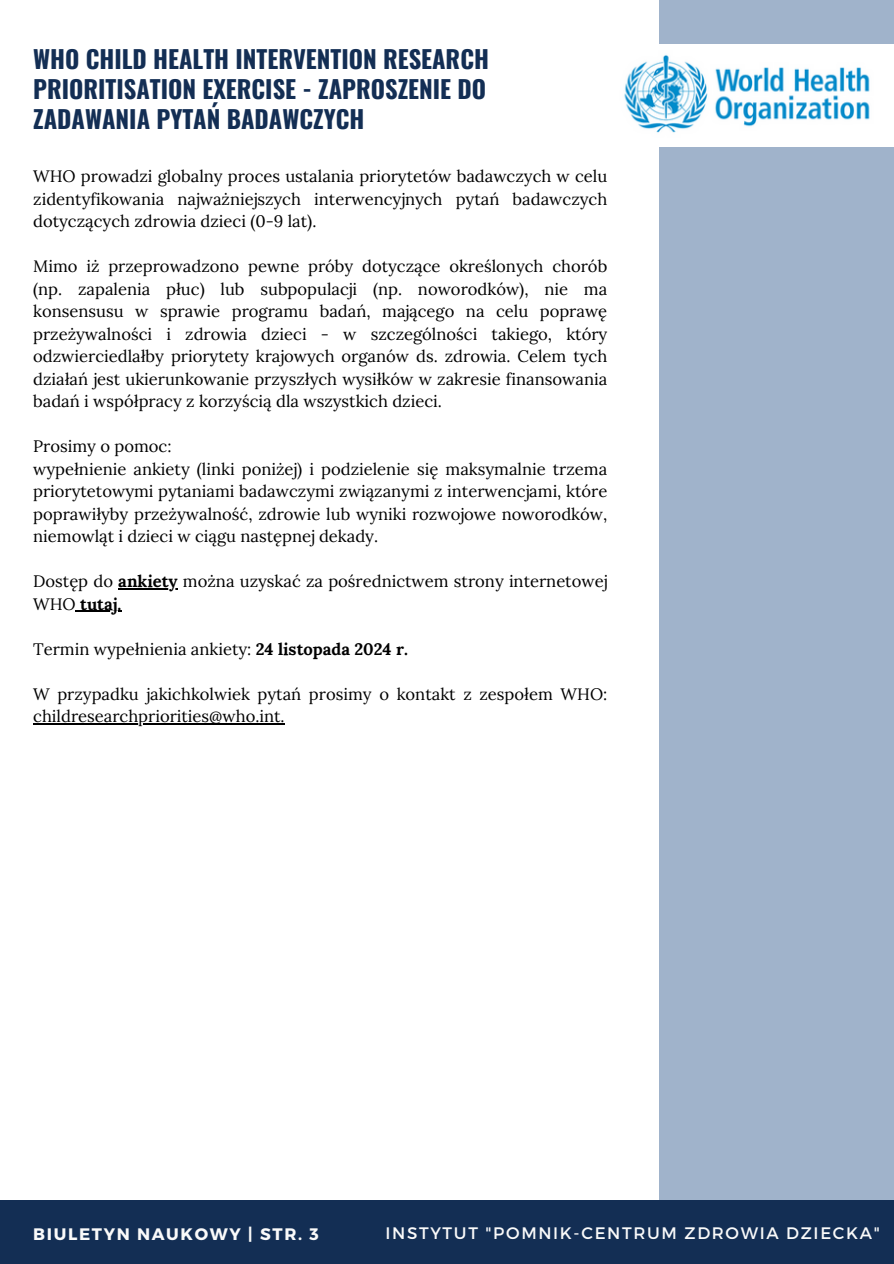
<style>
.page{position:relative;width:894px;height:1264px;background:#fff}
.page>*{position:absolute;margin:0;border:0;box-sizing:border-box;transform-origin:0 0}
.t1{font:700 24.45px/30.3px "Oswald";color:#132e54;text-align:justify}
.t2{font:16.65px "Montserrat";letter-spacing:.1em;color:#fafafa}
.t3{font:700 16.65px "Montserrat";letter-spacing:.1em;color:#fafafa}
.t4{font:16.5px/22.5px "Lora";color:#000;text-align:justify}
.t5{font:700 16.5px "Lora";color:#000}
.s1{font-weight:700}
.s2{font-weight:400}
</style>
<div class="page">
<div style="left:0;top:1199px;width:893px;height:64px;background:#132e54"></div>
<div style="left:659px;top:0;width:234px;height:1199px;background:#a0b3cb"></div>
<hr style="left:118px;top:588px;width:60px;height:1px;background:#000">
<hr style="left:80px;top:611px;width:38px;height:1px;background:#000">
<hr style="left:33px;top:723px;width:251px;height:1px;background:#000">
<img style="left:624px;top:45px;width:269px;height:101px">
<p class="t1" style="left:33px;top:42px;width:457px">WHO CHILD HEALTH INTERVENTION RESEARCH PRIORITISATION EXERCISE - ZAPROSZENIE DO ZADAWANIA PYTAŃ BADAWCZYCH</p>
<h1 class="t4" style="left:33px;top:165px;width:575px">WHO prowadzi globalny proces ustalania priorytetów badawczych w celu zidentyfikowania najważniejszych interwencyjnych pytań badawczych dotyczących zdrowia dzieci (0-9 lat).</h1>
<p class="t4" style="left:33px;top:255px;width:575px">Mimo iż przeprowadzono pewne próby dotyczące określonych chorób (np. zapalenia płuc) lub subpopulacji (np. noworodków), nie ma konsensusu w sprawie programu badań, mającego na celu poprawę przeżywalności i zdrowia dzieci - w szczególności takiego, który odzwierciedlałby priorytety krajowych organów ds. zdrowia. Celem tych działań jest ukierunkowanie przyszłych wysiłków w zakresie finansowania badań i współpracy z korzyścią dla wszystkich dzieci.</p>
<p class="t4" style="left:33px;top:435px;width:140px">Prosimy o pomoc:</p>
<p class="t4" style="left:33px;top:457px;width:575px">wypełnienie ankiety (linki poniżej) i podzielenie się maksymalnie trzema priorytetowymi pytaniami badawczymi związanymi z interwencjami, które poprawiłyby przeżywalność, zdrowie lub wyniki rozwojowe noworodków, niemowląt i dzieci w ciągu następnej dekady.</p>
<p class="t4" style="left:33px;top:570px;width:575px">Dostęp do <span class="s1">ankiety</span> można uzyskać za pośrednictwem strony internetowej</p>
<p class="t5" style="left:33px;top:593px;width:90px"><span class="s2">WHO</span> tutaj.</p>
<p class="t4" style="left:33px;top:637px;width:376px">Termin wypełnienia ankiety: <span class="s1">24 listopada 2024 r.</span></p>
<p class="t4" style="left:33px;top:682px;width:575px">W przypadku jakichkolwiek pytań prosimy o kontakt z zespołem WHO:</p>
<p class="t4" style="left:33px;top:705px;width:253px">childresearchpriorities@who.int.</p>
<p class="t3" style="left:33px;top:1222px;width:287px">BIULETYN NAUKOWY | STR. 3</p>
<p class="t2" style="left:385px;top:1222px;width:495px">INSTYTUT "POMNIK-CENTRUM ZDROWIA DZIECKA"</p>
</div>
